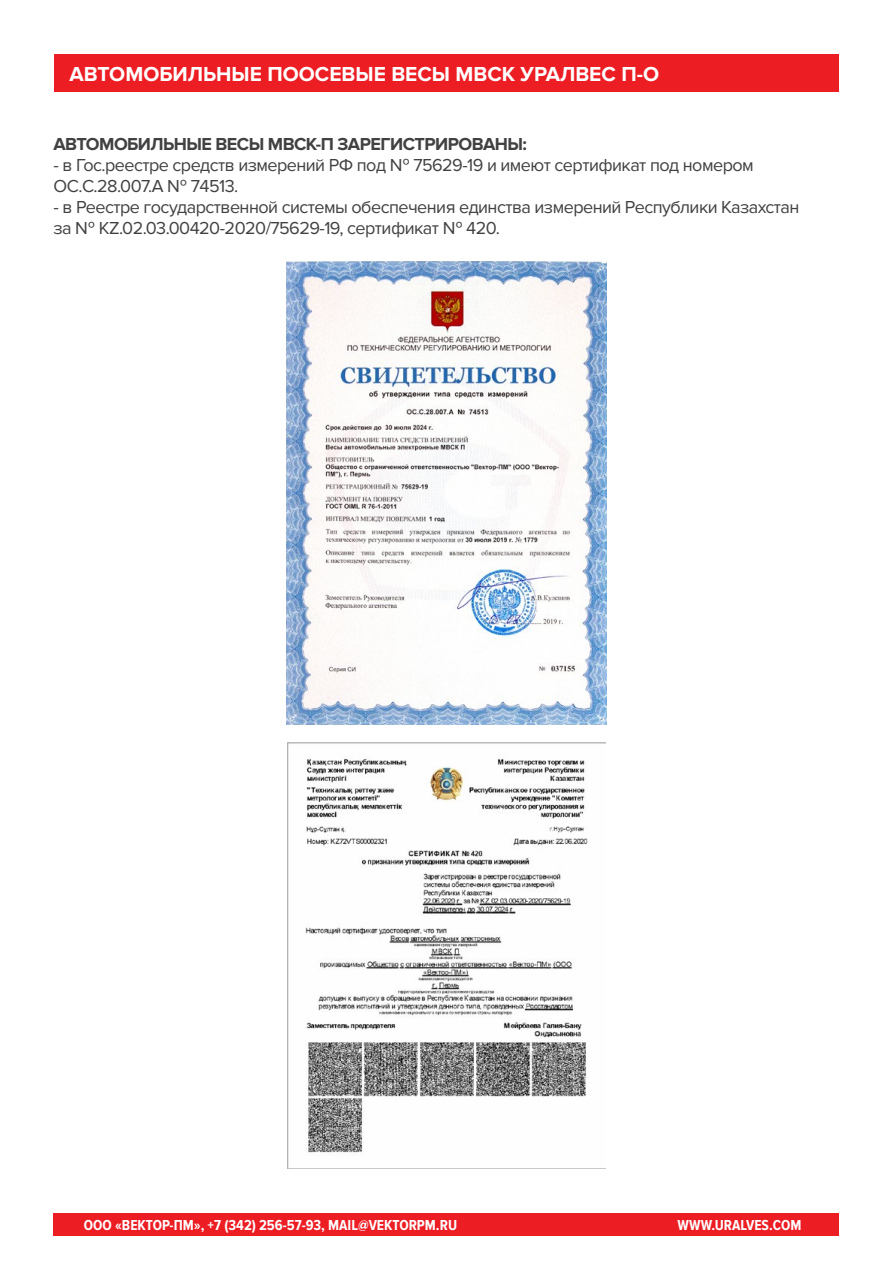
<style>
.page{position:relative;width:893px;height:1263px;background:#fff}
.page>*{position:absolute;margin:0;border:0;box-sizing:border-box;transform-origin:0 0}
.t1{font:700 21px "Proxima Nova";color:#fff}
.t2{font:18px/21px "Proxima Nova";letter-spacing:-.03em;color:#414042}
.t3{font:700 18px "Proxima Nova";letter-spacing:-.03em;color:#414042}
.t4{font:700 15px "Proxima Nova Cond";color:#fff}
</style>
<div class="page">
<div style="left:54px;top:1213px;width:785px;height:22px;background:#ed1d24"></div>
<div style="left:54px;top:55px;width:785px;height:37px;background:#ed1d24"></div>
<img style="left:287px;top:261px;width:319px;height:464px">
<img style="left:287px;top:743px;width:318px;height:426px">
<p class="t1" style="left:70px;top:62px;width:591px">АВТОМОБИЛЬНЫЕ ПООСЕВЫЕ ВЕСЫ МВСК УРАЛВЕС П-О</p>
<p class="t3" style="left:54px;top:134px;width:475px">АВТОМОБИЛЬНЫЕ ВЕСЫ МВСК-П ЗАРЕГИСТРИРОВАНЫ:</p>
<p class="t2" style="left:54px;top:155px;width:702px">- в Гос.реестре средств измерений РФ под № 75629-19 и имеют сертификат под номером<br>OC.C.28.007.A № 74513.</p>
<p class="t2" style="left:54px;top:197px;width:747px">- в Реестре государственной системы обеспечения единства измерений Республики Казахстан за № KZ.02.03.00420-2020/75629-19, сертификат № 420.</p>
<p class="t4" style="left:84px;top:1216px;width:375px">ООО «ВЕКТОР-ПМ», +7 (342) 256-57-93, MAIL@VEKTORPM.RU</p>
<p class="t4" style="left:678px;top:1216px;width:125px">WWW.URALVES.COM</p>
</div>
